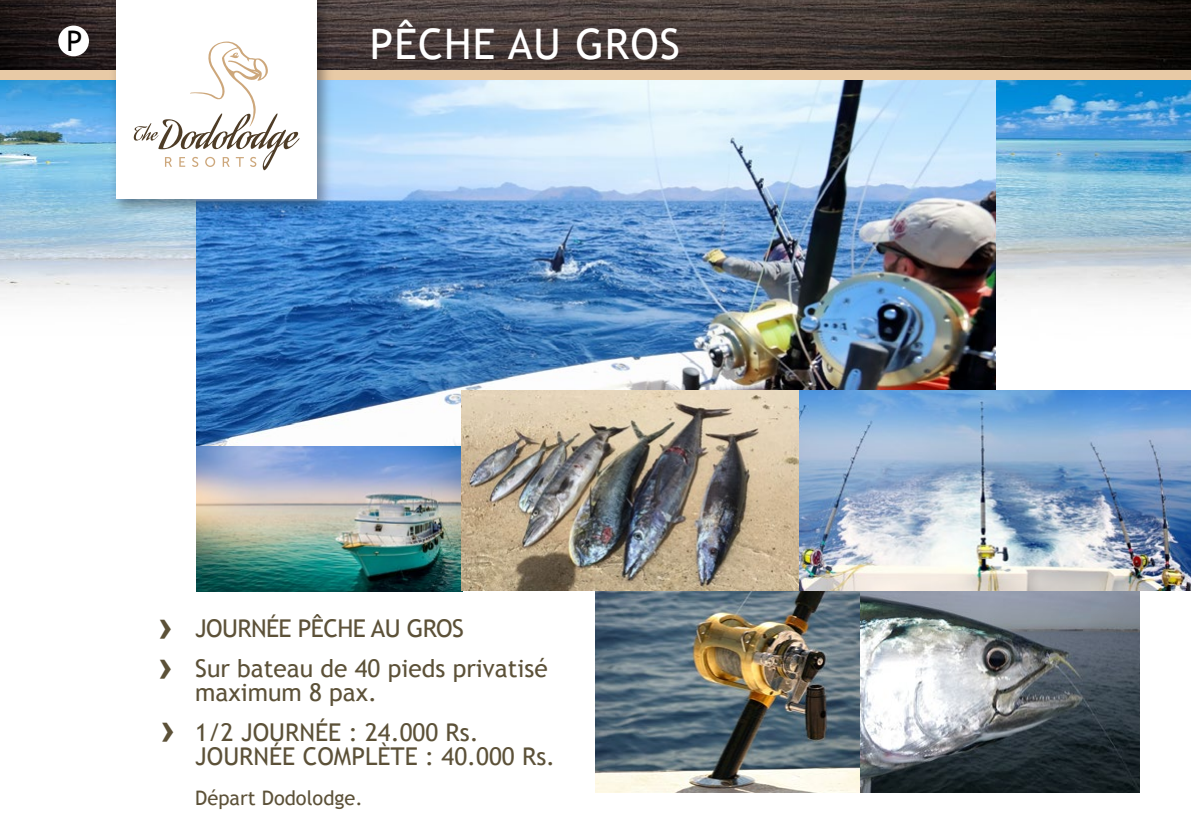
<style>
.page{position:relative;width:1191px;height:840px;background:#fff}
.page>*{position:absolute;margin:0;border:0;box-sizing:border-box;transform-origin:0 0}
.t1{font:42px "Trebuchet MS";letter-spacing:.025em;color:#fff}
.t2{font:700 41.8px/40px "Arial";color:#5c5138}
.t3{font:28.4px "Trebuchet MS";color:#000}
.t4{font:24.4px/40px "Trebuchet MS";color:#5c5138}
.t5{font:20px "Trebuchet MS";color:#5c5138}
</style>
<div class="page">
<img style="left:995px;top:80px;width:196px;height:272px">
<img style="left:0;top:80px;width:196px;height:219px">
<img style="left:859px;top:590px;width:280px;height:201px">
<img style="left:595px;top:590px;width:264px;height:201px">
<img style="left:196px;top:80px;width:799px;height:366px">
<img style="left:798px;top:390px;width:393px;height:200px">
<img style="left:196px;top:446px;width:266px;height:145px">
<img style="left:461px;top:390px;width:337px;height:200px">
<img style="left:0;top:0;width:1191px;height:70px">
<div style="left:0;top:70px;width:1191px;height:10px;background:#e8caa6"></div>
<img style="left:104px;top:0;width:236px;height:221px">
<div style="left:116px;top:0;width:201px;height:198px;background:#fff"></div>
<svg style="left:134px;top:41px;width:165px;height:129px"></svg>
<div style="left:58px;top:26px;width:31px;height:30px;background:#fff;border-radius:50%"></div>
<p class="t3" style="left:66px;top:24px;width:17px">P</p>
<h1 class="t1" style="left:370px;top:19px;width:311px">PÊCHE AU GROS</h1>
<h2 class="t2" style="left:159px;top:606px;width:15px">› ›</h2>
<h2 class="t2" style="left:161px;top:709px;width:15px">›</h2>
<p class="t4" style="left:195px;top:608px;width:354px">JOURNÉE PÊCHE AU GROS<br>Sur bateau de 40 pieds privatisé</p>
<p class="t4" style="left:195px;top:672px;width:285px">maximum 8 pax.<br>1/2 JOURNÉE : 24.000 Rs.</p>
<p class="t4" style="left:195px;top:736px;width:361px">JOURNÉE COMPLÈTE : 40.000 Rs.</p>
<p class="t5" style="left:195px;top:785px;width:169px">Départ Dodolodge.</p>
</div>
